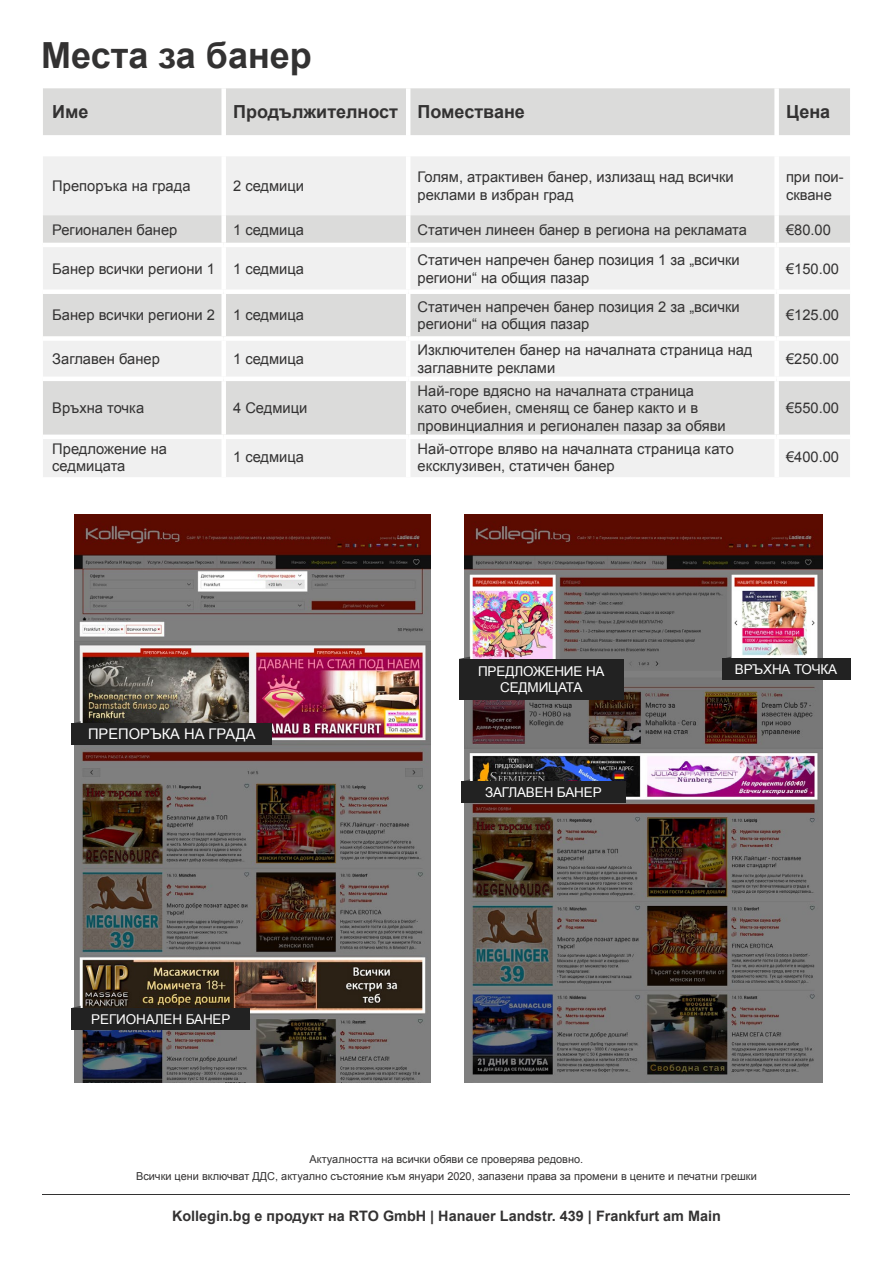
<style>
.page{position:relative;width:893px;height:1263px;background:#fff}
.page>*{position:absolute;margin:0;border:0;box-sizing:border-box;transform-origin:0 0}
.t1{font:700 36px "Arial";color:#333232}
.t2{font:700 18px "Arial";color:#333232}
.t3{font:14.7px/17.7px "Arial";color:#333232}
.t4{font:14.7px "Arial";color:#fff}
.t5{font:700 14.4px "Arial";color:#333232}
.t6{font:13.5px/16.2px "Arial";letter-spacing:-.01em;color:#fff;text-align:center}
.t7{font:10.95px/16.5px "Arial";color:#333232;text-align:center}
</style>
<div class="page">
<div style="left:43px;top:88px;width:807px;height:47px;background:#dbdbda"></div>
<svg style="left:43px;top:157px;width:807px;height:320px;fill:#f0f0f0"></svg>
<div style="left:221px;top:88px;width:5px;height:47px;background:#fff"></div>
<hr style="left:406px;top:88px;width:4px;height:47px;background:#fff">
<div style="left:774px;top:88px;width:5px;height:47px;background:#fff"></div>
<div style="left:221px;top:156px;width:5px;height:59px;background:#fff"></div>
<hr style="left:406px;top:156px;width:4px;height:59px;background:#fff">
<div style="left:774px;top:156px;width:5px;height:59px;background:#fff"></div>
<div style="left:221px;top:215px;width:5px;height:28px;background:#fff"></div>
<hr style="left:406px;top:215px;width:4px;height:28px;background:#fff">
<div style="left:774px;top:215px;width:5px;height:28px;background:#fff"></div>
<div style="left:221px;top:247px;width:5px;height:42px;background:#fff"></div>
<hr style="left:406px;top:247px;width:4px;height:42px;background:#fff">
<div style="left:774px;top:247px;width:5px;height:42px;background:#fff"></div>
<div style="left:221px;top:294px;width:5px;height:42px;background:#fff"></div>
<hr style="left:406px;top:294px;width:4px;height:42px;background:#fff">
<div style="left:774px;top:294px;width:5px;height:42px;background:#fff"></div>
<div style="left:221px;top:341px;width:5px;height:36px;background:#fff"></div>
<hr style="left:406px;top:341px;width:4px;height:36px;background:#fff">
<div style="left:774px;top:341px;width:5px;height:36px;background:#fff"></div>
<div style="left:221px;top:381px;width:5px;height:54px;background:#fff"></div>
<hr style="left:406px;top:381px;width:4px;height:54px;background:#fff">
<div style="left:774px;top:381px;width:5px;height:54px;background:#fff"></div>
<div style="left:221px;top:439px;width:5px;height:38px;background:#fff"></div>
<hr style="left:406px;top:439px;width:4px;height:38px;background:#fff">
<div style="left:774px;top:439px;width:5px;height:38px;background:#fff"></div>
<hr style="left:43px;top:243px;width:181px;height:4px;background:#fff">
<hr style="left:224px;top:243px;width:184px;height:4px;background:#fff">
<hr style="left:408px;top:243px;width:369px;height:4px;background:#fff">
<hr style="left:777px;top:243px;width:73px;height:4px;background:#fff">
<div style="left:43px;top:289px;width:181px;height:5px;background:#fff"></div>
<div style="left:224px;top:289px;width:184px;height:5px;background:#fff"></div>
<div style="left:408px;top:289px;width:369px;height:5px;background:#fff"></div>
<div style="left:777px;top:289px;width:73px;height:5px;background:#fff"></div>
<div style="left:43px;top:336px;width:181px;height:5px;background:#fff"></div>
<div style="left:224px;top:336px;width:184px;height:5px;background:#fff"></div>
<div style="left:408px;top:336px;width:369px;height:5px;background:#fff"></div>
<div style="left:777px;top:336px;width:73px;height:5px;background:#fff"></div>
<hr style="left:43px;top:377px;width:181px;height:4px;background:#fff">
<hr style="left:224px;top:377px;width:184px;height:4px;background:#fff">
<hr style="left:408px;top:377px;width:369px;height:4px;background:#fff">
<hr style="left:777px;top:377px;width:73px;height:4px;background:#fff">
<hr style="left:43px;top:435px;width:181px;height:4px;background:#fff">
<hr style="left:224px;top:435px;width:184px;height:4px;background:#fff">
<hr style="left:408px;top:435px;width:369px;height:4px;background:#fff">
<hr style="left:777px;top:435px;width:73px;height:4px;background:#fff">
<img style="left:75px;top:514px;width:356px;height:568px">
<svg style="left:72px;top:1006px;width:9px;height:2px"></svg>
<div style="left:72px;top:1008px;width:178px;height:21px;background:#222"></div>
<svg style="left:74px;top:721px;width:7px;height:2px"></svg>
<div style="left:72px;top:723px;width:200px;height:22px;background:#222"></div>
<img style="left:464px;top:514px;width:358px;height:568px">
<svg style="left:722px;top:657px;width:9px;height:2px"></svg>
<div style="left:722px;top:659px;width:128px;height:21px;background:#222"></div>
<svg style="left:461px;top:779px;width:9px;height:3px"></svg>
<div style="left:461px;top:782px;width:165px;height:21px;background:#222"></div>
<svg style="left:459px;top:657px;width:11px;height:2px"></svg>
<div style="left:459px;top:659px;width:165px;height:40px;background:#222"></div>
<hr style="left:43px;top:1194px;width:807px;height:1px;background:#333232">
<h1 class="t1" style="left:41px;top:32px;width:272px">Места за банер</h1>
<p class="t2" style="left:52px;top:100px;width:38px">Име</p>
<p class="t2" style="left:233px;top:100px;width:293px">Продължителност Поместване</p>
<p class="t2" style="left:786px;top:100px;width:46px">Цена</p>
<p class="t3" style="left:52px;top:177px;width:140px">Препоръка на града</p>
<p class="t3" style="left:233px;top:177px;width:73px">2 седмици</p>
<p class="t3" style="left:418px;top:168px;width:318px">Голям, атрактивен банер, излизащ над всички реклами в избран град</p>
<p class="t3" style="left:786px;top:168px;width:59px">при пои&shy;скване</p>
<p class="t3" style="left:52px;top:222px;width:127px">Регионален банер</p>
<p class="t3" style="left:233px;top:222px;width:72px">1 седмица</p>
<p class="t3" style="left:418px;top:222px;width:331px">Статичен линеен банер в региона на рекламата</p>
<p class="t3" style="left:786px;top:222px;width:46px">€80.00</p>
<p class="t3" style="left:52px;top:260px;width:253px">Банер всички региони 1 1 седмица</p>
<p class="t3" style="left:418px;top:251px;width:324px">Статичен напречен банер позиция 1 за „всички региони“ на общия пазар</p>
<p class="t3" style="left:786px;top:260px;width:55px">€150.00</p>
<p class="t3" style="left:52px;top:307px;width:253px">Банер всички региони 2 1 седмица</p>
<p class="t3" style="left:418px;top:298px;width:324px">Статичен напречен банер позиция 2 за „всички региони“ на общия пазар</p>
<p class="t3" style="left:786px;top:307px;width:55px">€125.00</p>
<p class="t3" style="left:52px;top:350px;width:109px">Заглавен банер</p>
<p class="t3" style="left:233px;top:350px;width:72px">1 седмица</p>
<p class="t3" style="left:418px;top:341px;width:336px">Изключителен банер на началната страница над заглавните реклами</p>
<p class="t3" style="left:786px;top:350px;width:55px">€250.00</p>
<p class="t3" style="left:52px;top:399px;width:93px">Връхна точка</p>
<p class="t3" style="left:233px;top:399px;width:76px">4 Седмици</p>
<p class="t3" style="left:418px;top:382px;width:310px">Най-горе вдясно на началната страница като очебиен, сменящ се банер както и в провинциалния и регионален пазар за обяви</p>
<p class="t3" style="left:786px;top:399px;width:55px">€550.00</p>
<p class="t3" style="left:52px;top:440px;width:116px">Предложение на седмицата</p>
<p class="t3" style="left:233px;top:448px;width:72px">1 седмица</p>
<p class="t3" style="left:418px;top:440px;width:318px">Най-отгоре вляво на началната страница като ексклузивен, статичен банер</p>
<p class="t3" style="left:786px;top:448px;width:55px">€400.00</p>
<p class="t4" style="left:88px;top:725px;width:169px">ПРЕПОРЪКА НА ГРАДА</p>
<p class="t6" style="left:91px;top:1011px;width:141px">РЕГИОНАЛЕН БАНЕР</p>
<p class="t6" style="left:478px;top:663px;width:128px">ПРЕДЛОЖЕНИЕ НА<br>СЕДМИЦАТА</p>
<p class="t6" style="left:485px;top:784px;width:118px">ЗАГЛАВЕН БАНЕР</p>
<p class="t6" style="left:735px;top:662px;width:104px">ВРЪХНА ТОЧКА</p>
<p class="t7" style="left:136px;top:1151px;width:622px">Актуалността на всички обяви се проверява редовно.<br>Всички цени включват ДДС, актуално състояние към януари 2020, запазени права за промени в цените и печатни грешки</p>
<p class="t5" style="left:172px;top:1206px;width:550px">Kollegin.bg е продукт на RTO GmbH | Hanauer Landstr. 439 | Frankfurt am Main</p>
</div>
